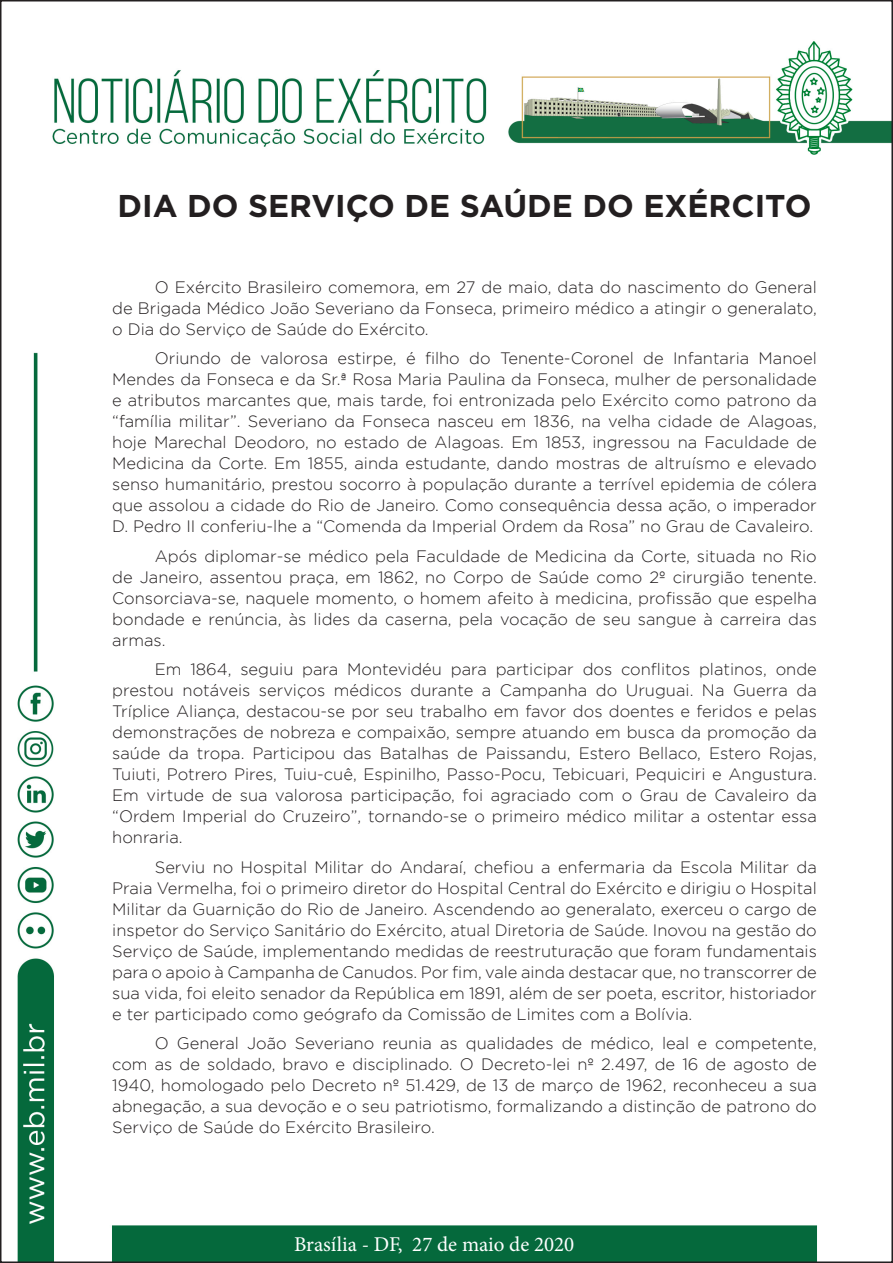
<style>
.page{position:relative;width:893px;height:1263px;background:#fff}
.page>*{position:absolute;margin:0;border:0;box-sizing:border-box;transform-origin:0 0}
.TÍTULO{font:700 31.5px "Gotham";color:#231f20}
.t1{font:21px "Minion Pro";color:#fff}
.Texto{font:300 16.5px/21px "Gotham";color:#231f20;text-align:justify}
</style>
<div class="page">
<img style="left:17px;top:41px;width:873px;height:1219px">
<p class="TÍTULO" style="left:118px;top:185px;width:695px">DIA DO SERVIÇO DE SAÚDE DO EXÉRCITO</p>
<p class="Texto" style="left:112px;top:276px;width:706px;text-indent:43px">O Exército Brasileiro comemora, em 27 de maio, data do nascimento do General de Brigada Médico João Severiano da Fonseca, primeiro médico a atingir o generalato, o Dia do Serviço de Saúde do Exército.</p>
<p class="Texto" style="left:112px;top:348px;width:706px;text-indent:43px">Oriundo de valorosa estirpe, é filho do Tenente-Coronel de Infantaria Manoel Mendes da Fonseca e da Sr.ª Rosa Maria Paulina da Fonseca, mulher de personalidade e atributos marcantes que, mais tarde, foi entronizada pelo Exército como patrono da “família militar”. Severiano da Fonseca nasceu em 1836, na velha cidade de Alagoas, hoje Marechal Deodoro, no estado de Alagoas. Em 1853, ingressou na Faculdade de Medicina da Corte. Em 1855, ainda estudante, dando mostras de altruísmo e elevado senso humanitário, prestou socorro à população durante a terrível epidemia de cólera que assolou a cidade do Rio de Janeiro. Como consequência dessa ação, o imperador D. Pedro II conferiu-lhe a “Comenda da Imperial Ordem da Rosa” no Grau de Cavaleiro.</p>
<p class="Texto" style="left:112px;top:545px;width:706px;text-indent:43px">Após diplomar-se médico pela Faculdade de Medicina da Corte, situada no Rio de Janeiro, assentou praça, em 1862, no Corpo de Saúde como 2º cirurgião tenente.<br>Consorciava-se, naquele momento, o homem afeito à medicina, profissão que espelha bondade e renúncia, às lides da caserna, pela vocação de seu sangue à carreira das armas.</p>
<p class="Texto" style="left:112px;top:659px;width:706px;text-indent:43px">Em 1864, seguiu para Montevidéu para participar dos conflitos platinos, onde prestou notáveis serviços médicos durante a Campanha do Uruguai. Na Guerra da Tríplice Aliança, destacou-se por seu trabalho em favor dos doentes e feridos e pelas demonstrações de nobreza e compaixão, sempre atuando em busca da promoção da saúde da tropa. Participou das Batalhas de Paissandu, Estero Bellaco, Estero Rojas, Tuiuti, Potrero Pires, Tuiu-cuê, Espinilho, Passo-Pocu, Tebicuari, Pequiciri e Angustura.<br>Em virtude de sua valorosa participação, foi agraciado com o Grau de Cavaleiro da “Ordem Imperial do Cruzeiro”, tornando-se o primeiro médico militar a ostentar essa honraria.</p>
<p class="Texto" style="left:112px;top:856px;width:706px;text-indent:43px">Serviu no Hospital Militar do Andaraí, chefiou a enfermaria da Escola Militar da Praia Vermelha, foi o primeiro diretor do Hospital Central do Exército e dirigiu o Hospital Militar da Guarnição do Rio de Janeiro. Ascendendo ao generalato, exerceu o cargo de inspetor do Serviço Sanitário do Exército, atual Diretoria de Saúde. Inovou na gestão do Serviço de Saúde, implementando medidas de reestruturação que foram fundamentais para o apoio à Campanha de Canudos. Por fim, vale ainda destacar que, no transcorrer de sua vida, foi eleito senador da República em 1891, além de ser poeta, escritor, historiador e ter participado como geógrafo da Comissão de Limites com a Bolívia.</p>
<p class="Texto" style="left:112px;top:1033px;width:706px;text-indent:43px">O General João Severiano reunia as qualidades de médico, leal e competente, com as de soldado, bravo e disciplinado. O Decreto-lei nº 2.497, de 16 de agosto de 1940, homologado pelo Decreto nº 51.429, de 13 de março de 1962, reconheceu a sua abnegação, a sua devoção e o seu patriotismo, formalizando a distinção de patrono do Serviço de Saúde do Exército Brasileiro.</p>
<p class="t1" style="left:294px;top:1230px;width:282px">Brasília - DF, 27 de maio de 2020</p>
</div>
